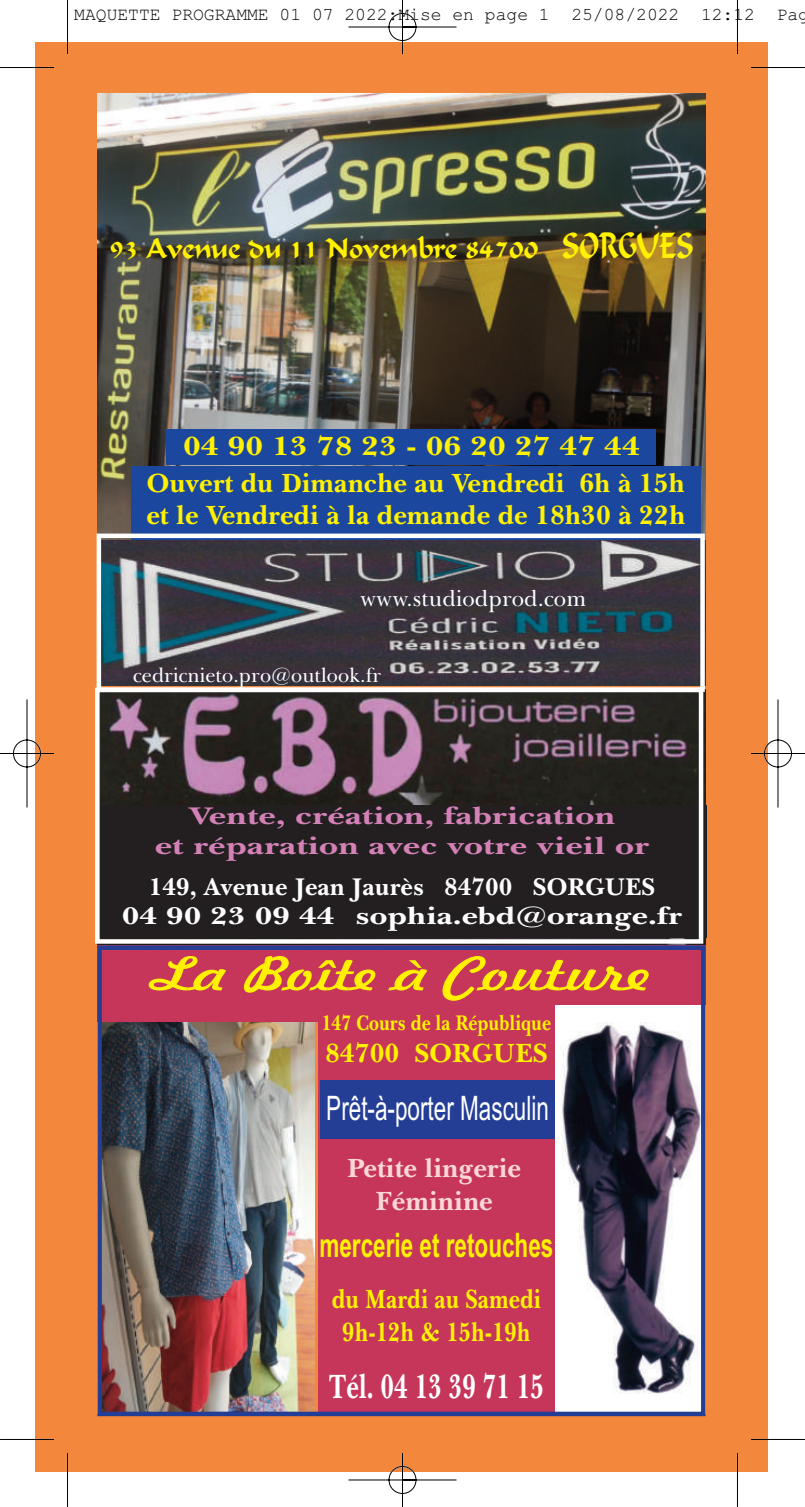
<style>
.page{position:relative;width:805px;height:1507px;background:#fff}
.page>*{position:absolute;margin:0;border:0;box-sizing:border-box;transform-origin:0 0}
.t1{font:45px "Freehand 521 BT Regular C";color:#fff101;scale:1.4 1}
.t2{font:700 34.65px "Baskerville BT";color:#fff;scale:.71 1}
.t3{font:33.75px "Arial";color:#fff;scale:.67 1}
.t4{font:700 33.75px "Arial";color:#fff101;scale:.67 1}
.t5{font:700 27px/32.4px "Baskerville BT";color:#fff101}
.t6{font:27px "Calligraphic";color:#fff101}
.t7{font:700 27px/32.4px "Baskerville BT";color:#fff101;text-align:center;scale:.83 1}
.t8{font:700 27px/32.4px "Baskerville BT";color:#fbd7d7;text-align:center}
.t9{font:700 27px "Baskerville BT";color:#fff101;scale:1.2 1}
.t10{font:700 24.75px/29.7px "Baskerville BT";color:#fff;text-align:center}
.t11{font:700 24.75px/29.7px "Baskerville BT";color:#d381b6;text-align:center;scale:1.4 1}
.t12{font:22.5px "Baskerville BT";color:#fff}
.t13{font:700 21.6px "Baskerville BT";color:#fff101;scale:.83 1}
.t14{font:20.25px "Baskerville BT";color:#fff}
.t15{font:18px "Courier New";color:#000}
.s1{font-size:35.1px}
</style>
<div class="page">
<img style="left:0;top:0;width:805px;height:1506px">
<p class="t15" style="left:74px;top:4px;width:736px">MAQUETTE PROGRAMME 01 07 2022:Mise en page 1 25/08/2022 12:12 Pag</p>
<p class="t6" style="left:109px;top:231px;width:585px">93 Avenue du 11 Novembre 84700 <span class="s1">SORGUES</span></p>
<p class="t9" style="left:183px;top:430px;width:382px">04 90 13 78 23 - 06 20 27 47 44</p>
<p class="t5" style="left:146px;top:466px;width:540px">Ouvert du Dimanche au Vendredi 6h à 15h et le Vendredi à la demande de 18h30 à 22h</p>
<p class="t12" style="left:360px;top:584px;width:228px">www.studiodprod.com</p>
<p class="t14" style="left:133px;top:663px;width:250px">cedricnieto.pro@outlook.fr</p>
<p class="t11" style="left:155px;top:801px;width:355px">Vente, création, fabrication<br>et réparation avec votre vieil or</p>
<p class="t10" style="left:122px;top:871px;width:562px">149, Avenue Jean Jaurès 84700 SORGUES<br>04 90 23 09 44 sophia.ebd@orange.fr</p>
<h1 class="t1" style="left:152px;top:948px;width:358px">La Boîte à Couture</h1>
<p class="t13" style="left:322px;top:1009px;width:278px">147 Cours de la République</p>
<p class="t5" style="left:325px;top:1036px;width:224px">84700 SORGUES</p>
<p class="t3" style="left:326px;top:1089px;width:334px">Prêt-à-porter Masculin</p>
<p class="t8" style="left:347px;top:1151px;width:176px">Petite lingerie<br>Féminine</p>
<p class="t4" style="left:319px;top:1225px;width:351px">mercerie et retouches</p>
<p class="t7" style="left:332px;top:1282px;width:254px">du Mardi au Samedi<br>9h-12h &amp; 15h-19h</p>
<p class="t2" style="left:329px;top:1365px;width:305px">Tél. 04 13 39 71 15</p>
</div>
